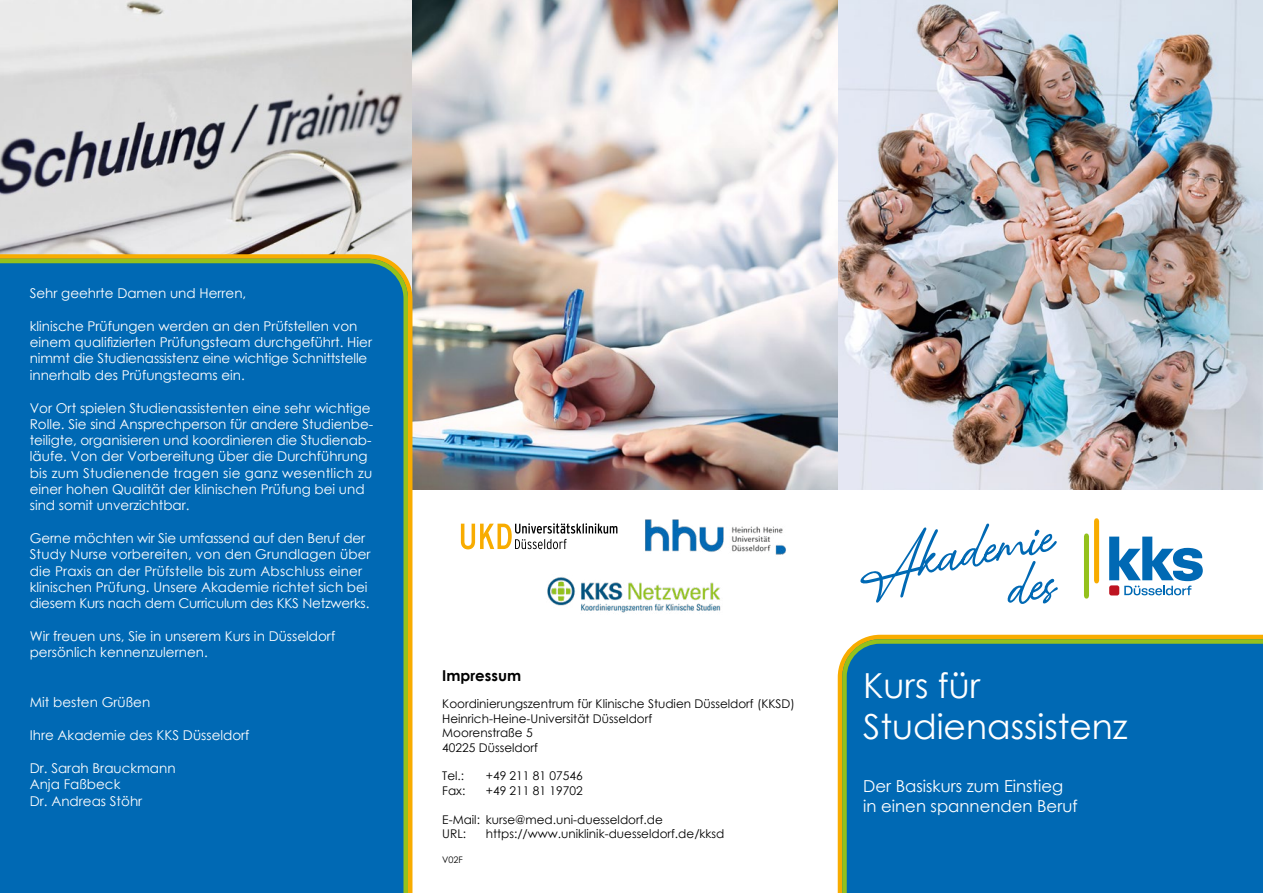
<style>
.page{position:relative;width:1263px;height:893px;background:#fff}
.page>*{position:absolute;margin:0;border:0;box-sizing:border-box;transform-origin:0 0}
.t1{font:34.5px/41.4px "Century Gothic";color:#fff}
.t2{font:16.5px/19.8px "Century Gothic";color:#fff}
.t3{font:700 15px "Century Gothic";color:#000}
.t4{font:13.5px/16.2px "Century Gothic";color:#fff}
.t5{font:12px/14.4px "Century Gothic";color:#000}
.t6{font:9px "Century Gothic";color:#000}
</style>
<div class="page">
<img style="left:0;top:0;width:412px;height:252px">
<img style="left:838px;top:0;width:425px;height:490px">
<img style="left:412px;top:0;width:426px;height:490px">
<div style="left:0;top:256px;width:410px;height:637px;background:#0069b4"></div>
<div style="left:840px;top:637px;width:423px;height:256px;background:#0069b4"></div>
<svg style="left:1084px;top:518px;width:15px;height:81px"></svg>
<svg style="left:1109px;top:537px;width:94px;height:58px"></svg>
<svg style="left:860px;top:523px;width:198px;height:81px"></svg>
<img style="left:547px;top:577px;width:174px;height:36px">
<img style="left:645px;top:519px;width:141px;height:36px">
<svg style="left:461px;top:523px;width:156px;height:26px"></svg>
<p class="t4" style="left:30px;top:285px;width:218px">Sehr geehrte Damen und Herren,</p>
<p class="t4" style="left:30px;top:318px;width:344px">klinische Prüfungen werden an den Prüfstellen von einem qualifizierten Prüfungsteam durchgeführt. Hier nimmt die Studienassistenz eine wichtige Schnittstelle innerhalb des Prüfungsteams ein.</p>
<p class="t4" style="left:30px;top:400px;width:345px">Vor Ort spielen Studienassistenten eine sehr wichtige Rolle. Sie sind Ansprechperson für andere Studienbe&shy;teiligte, organisieren und koordinieren die Studienab&shy;läufe. Von der Vorbereitung über die Durchführung bis zum Studienende tragen sie ganz wesentlich zu einer hohen Qualität der klinischen Prüfung bei und sind somit unverzichtbar.</p>
<p class="t4" style="left:30px;top:530px;width:342px">Gerne möchten wir Sie umfassend auf den Beruf der Study Nurse vorbereiten, von den Grundlagen über die Praxis an der Prüfstelle bis zum Abschluss einer klinischen Prüfung. Unsere Akademie richtet sich bei diesem Kurs nach dem Curriculum des KKS Netzwerks.</p>
<p class="t4" style="left:30px;top:628px;width:307px">Wir freuen uns, Sie in unserem Kurs in Düsseldorf persönlich kennenzulernen.</p>
<p class="t4" style="left:30px;top:694px;width:122px">Mit besten Grüßen</p>
<p class="t4" style="left:30px;top:727px;width:221px">Ihre Akademie des KKS Düsseldorf</p>
<p class="t4" style="left:30px;top:760px;width:147px">Dr. Sarah Brauckmann<br>Anja Faßbeck<br>Dr. Andreas Stöhr</p>
<p class="t3" style="left:442px;top:664px;width:80px">Impressum</p>
<p class="t5" style="left:442px;top:697px;width:354px">Koordinierungszentrum für Klinische Studien Düsseldorf (KKSD)<br>Heinrich-Heine-Universität Düsseldorf<br>Moorenstraße 5<br>40225 Düsseldorf</p>
<p class="t5" style="left:442px;top:769px;width:23px">Tel.:</p>
<p class="t5" style="left:486px;top:769px;width:99px">+49 211 81 07546</p>
<p class="t5" style="left:442px;top:783px;width:25px">Fax:</p>
<p class="t5" style="left:486px;top:783px;width:99px">+49 211 81 19702</p>
<p class="t5" style="left:442px;top:812px;width:222px">E-Mail: kurse@med.uni-duesseldorf.de<br>URL:</p>
<p class="t5" style="left:486px;top:826px;width:240px">https://www.uniklinik-duesseldorf.de/kksd</p>
<p class="t6" style="left:442px;top:854px;width:22px">V02F</p>
<h1 class="t1" style="left:863px;top:664px;width:266px">Kurs für<br>Studienassistenz</h1>
<p class="t2" style="left:863px;top:776px;width:216px">Der Basiskurs zum Einstieg in einen spannenden Beruf</p>
</div>
